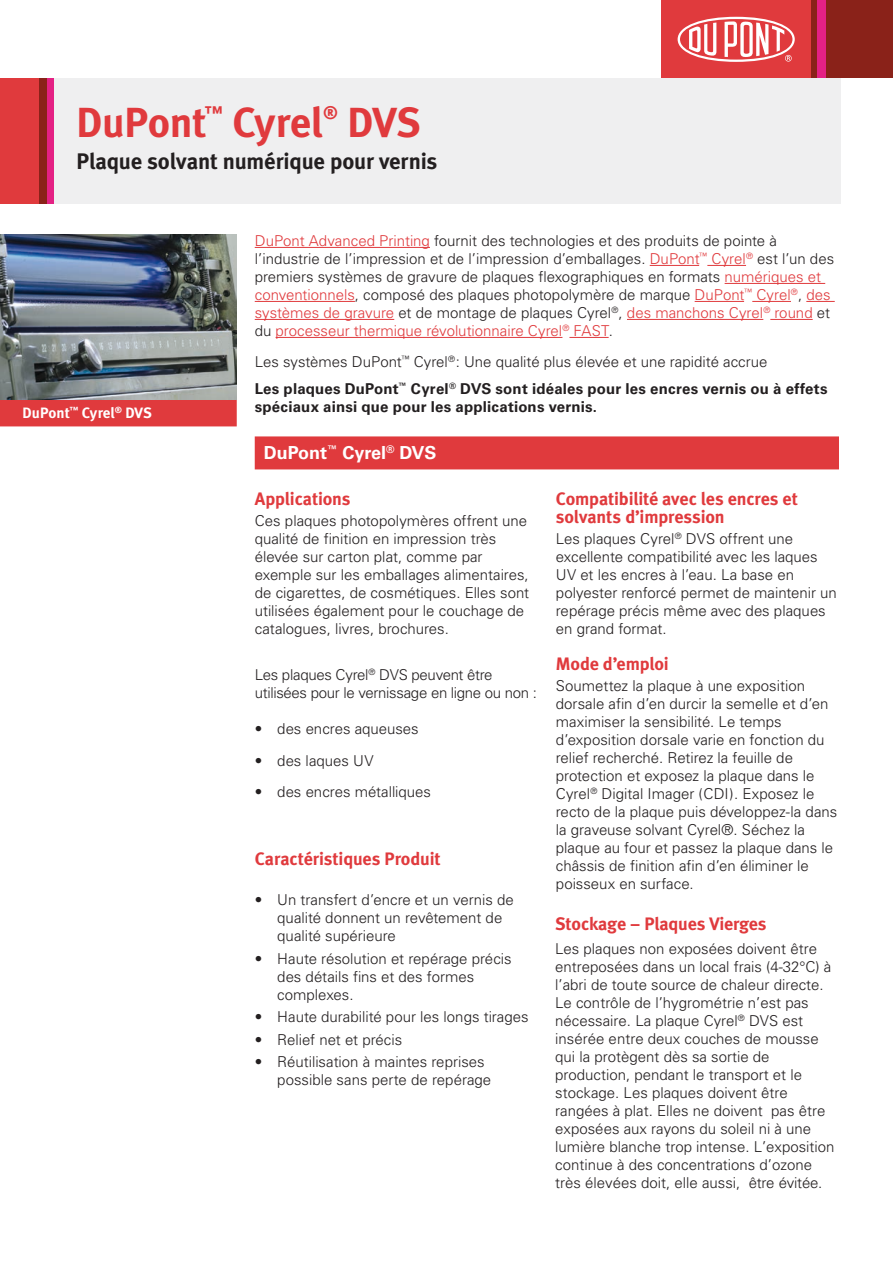
<style>
.page{position:relative;width:893px;height:1263px;background:#fff}
.page>*{position:absolute;margin:0;border:0;box-sizing:border-box;transform-origin:0 0}
.t1{font:700 42px "Meta";letter-spacing:-.01em;color:#e03a3d}
.t2{font:700 22.5px "Meta";letter-spacing:-.01em;color:#231f20}
.t3{font:700 18px/18px "Meta";letter-spacing:-.01em;color:#e03a3d}
.t4{font:700 18px "Univers";color:#fff}
.t5{font:300 15px/18px "Univers";color:#231f20}
.t6{font:700 15px/27px "Univers";letter-spacing:.015em;color:#231f20}
.t7{font:300 15px/18px "Univers";letter-spacing:-.02em;color:#231f20}
.t8{font:700 15px "Meta";color:#fff}
.s1{color:#e03a3d}
.s2{font-weight:300}
</style>
<div class="page">
<div style="left:0;top:78px;width:39px;height:125px;background:#e03a3d"></div>
<div style="left:46px;top:78px;width:8px;height:125px;background:#e42184"></div>
<div style="left:39px;top:78px;width:7px;height:125px;background:#8a2219"></div>
<div style="left:54px;top:78px;width:786px;height:125px;background:#efeff0"></div>
<div style="left:811px;top:0;width:82px;height:78px;background:#8a2219"></div>
<div style="left:818px;top:0;width:8px;height:78px;background:#e42184"></div>
<div style="left:661px;top:0;width:150px;height:78px;background:#e03a3d"></div>
<svg style="left:678px;top:17px;width:117px;height:45px"></svg>
<hr style="left:255px;top:247px;width:175px;height:1px;background:#e03a3d">
<hr style="left:650px;top:265px;width:49px;height:1px;background:#e03a3d">
<hr style="left:707px;top:265px;width:39px;height:1px;background:#e03a3d">
<hr style="left:725px;top:283px;width:100px;height:1px;background:#e03a3d">
<hr style="left:255px;top:301px;width:100px;height:1px;background:#e03a3d">
<hr style="left:695px;top:301px;width:49px;height:1px;background:#e03a3d">
<hr style="left:752px;top:301px;width:39px;height:1px;background:#e03a3d">
<svg style="left:806px;top:301px;width:29px;height:1px"></svg>
<hr style="left:255px;top:319px;width:139px;height:1px;background:#e03a3d">
<hr style="left:627px;top:319px;width:136px;height:1px;background:#e03a3d">
<hr style="left:770px;top:319px;width:43px;height:1px;background:#e03a3d">
<hr style="left:276px;top:337px;width:286px;height:1px;background:#e03a3d">
<hr style="left:569px;top:337px;width:40px;height:1px;background:#e03a3d">
<div style="left:0;top:399px;width:237px;height:27px;background:#e03a3d"></div>
<div style="left:255px;top:436px;width:584px;height:33px;background:#e03a3d"></div>
<img style="left:0;top:234px;width:237px;height:166px">
<h1 class="t1" style="left:76px;top:98px;width:131px">DuPont</h1>
<p class="t3" style="left:205px;top:104px;width:20px">™</p>
<h1 class="t1" style="left:232px;top:98px;width:92px">Cyrel</h1>
<p class="t3" style="left:323px;top:104px;width:16px">®</p>
<h1 class="t1" style="left:347px;top:98px;width:75px">DVS</h1>
<h2 class="t2" style="left:76px;top:148px;width:362px">Plaque solvant numérique pour vernis</h2>
<p class="t8" style="left:22px;top:404px;width:131px">DuPont<sup>™</sup> Cyrel<sup>®</sup> DVS</p>
<p class="t5" style="left:255px;top:232px;width:581px"><span class="s1">DuPont Advanced Printing</span> fournit des technologies et des produits de pointe à l’industrie de l’impression et de l’impression d’emballages. <span class="s1">DuPont</span><sup>™</sup> <span class="s1">Cyrel</span><sup>®</sup> est l’un des premiers systèmes de gravure de plaques flexographiques en formats <span class="s1">numériques et conventionnels</span>, composé des plaques photopolymère de marque <span class="s1">DuPont</span><sup>™</sup> <span class="s1">Cyrel</span><sup>®</sup>, <span class="s1">des systèmes de gravure</span> et de montage de plaques Cyrel<sup>®</sup>, <span class="s1">des manchons Cyrel</span><sup>®</sup> <span class="s1">round</span> et du <span class="s1">processeur thermique révolutionnaire Cyrel</span><sup>®</sup> <span class="s1">FAST</span>.</p>
<p class="t6" style="left:255px;top:349px;width:574px"><span class="s2">Les systèmes DuPont</span><sup>™</sup> <span class="s2">Cyrel</span><sup>®</sup><span class="s2">: Une qualité plus élevée et une rapidité accrue<br></span>Les plaques DuPont<sup>™</sup> Cyrel<sup>®</sup> DVS sont idéales pour les encres vernis ou à effets</p>
<p class="t6" style="left:255px;top:394px;width:344px">spéciaux ainsi que pour les applications vernis.</p>
<p class="t4" style="left:264px;top:442px;width:174px">DuPont<sup>™</sup> Cyrel<sup>®</sup> DVS</p>
<p class="t3" style="left:255px;top:489px;width:97px">Applications</p>
<p class="t5" style="left:255px;top:511px;width:276px">Ces plaques photopolymères offrent une qualité de finition en impression très élevée sur carton plat, comme par exemple sur les emballages alimentaires, de cigarettes, de cosmétiques. Elles sont utilisées également pour le couchage de catalogues, livres, brochures.</p>
<p class="t7" style="left:255px;top:666px;width:284px">Les plaques Cyrel<sup>®</sup> DVS peuvent être utilisées pour le vernissage en ligne ou non :</p>
<p class="t5" style="left:255px;top:720px;width:166px">• des encres aqueuses</p>
<p class="t5" style="left:255px;top:751px;width:120px">• des laques UV</p>
<p class="t5" style="left:255px;top:783px;width:178px">• des encres métalliques</p>
<p class="t3" style="left:556px;top:489px;width:244px">Compatibilité avec les encres et solvants d’impression</p>
<p class="t5" style="left:556px;top:529px;width:283px">Les plaques Cyrel<sup>®</sup> DVS offrent une excellente compatibilité avec les laques UV et les encres à l’eau. La base en polyester renforcé permet de maintenir un repérage précis même avec des plaques en grand format.</p>
<p class="t3" style="left:556px;top:654px;width:115px">Mode d’emploi</p>
<p class="t5" style="left:556px;top:676px;width:283px">Soumettez la plaque à une exposition dorsale afin d’en durcir la semelle et d’en maximiser la sensibilité. Le temps d’exposition dorsale varie en fonction du relief recherché. Retirez la feuille de protection et exposez la plaque dans le Cyrel<sup>®</sup> Digital Imager (CDI). Exposez le recto de la plaque puis développez-la dans la graveuse solvant Cyrel®. Séchez la plaque au four et passez la plaque dans le châssis de finition afin d’en éliminer le poisseux en surface.</p>
<p class="t3" style="left:555px;top:915px;width:213px">Stockage – Plaques Vierges</p>
<p class="t5" style="left:555px;top:939px;width:281px">Les plaques non exposées doivent être entreposées dans un local frais (4-32°C) à l’abri de toute source de chaleur directe.<br>Le contrôle de l’hygrométrie n’est pas nécessaire. La plaque Cyrel<sup>®</sup> DVS est insérée entre deux couches de mousse qui la protègent dès sa sortie de production, pendant le transport et le stockage. Les plaques doivent être rangées à plat. Elles ne doivent pas être exposées aux rayons du soleil ni à une lumière blanche trop intense. L’exposition continue à des concentrations d’ozone très élevées doit, elle aussi, être évitée.</p>
<p class="t3" style="left:255px;top:850px;width:187px">Caractéristiques Produit</p>
<p class="t5" style="left:277px;top:891px;width:238px;text-indent:-22px">• Un transfert d’encre et un vernis de qualité donnent un revêtement de qualité supérieure</p>
<p class="t5" style="left:277px;top:949px;width:236px;text-indent:-22px">• Haute résolution et repérage précis des détails fins et des formes complexes.</p>
<p class="t5" style="left:255px;top:1008px;width:275px">• Haute durabilité pour les longs tirages</p>
<p class="t5" style="left:255px;top:1030px;width:149px">• Relief net et précis</p>
<p class="t5" style="left:277px;top:1053px;width:216px;text-indent:-22px">• Réutilisation à maintes reprises possible sans perte de repérage</p>
</div>
